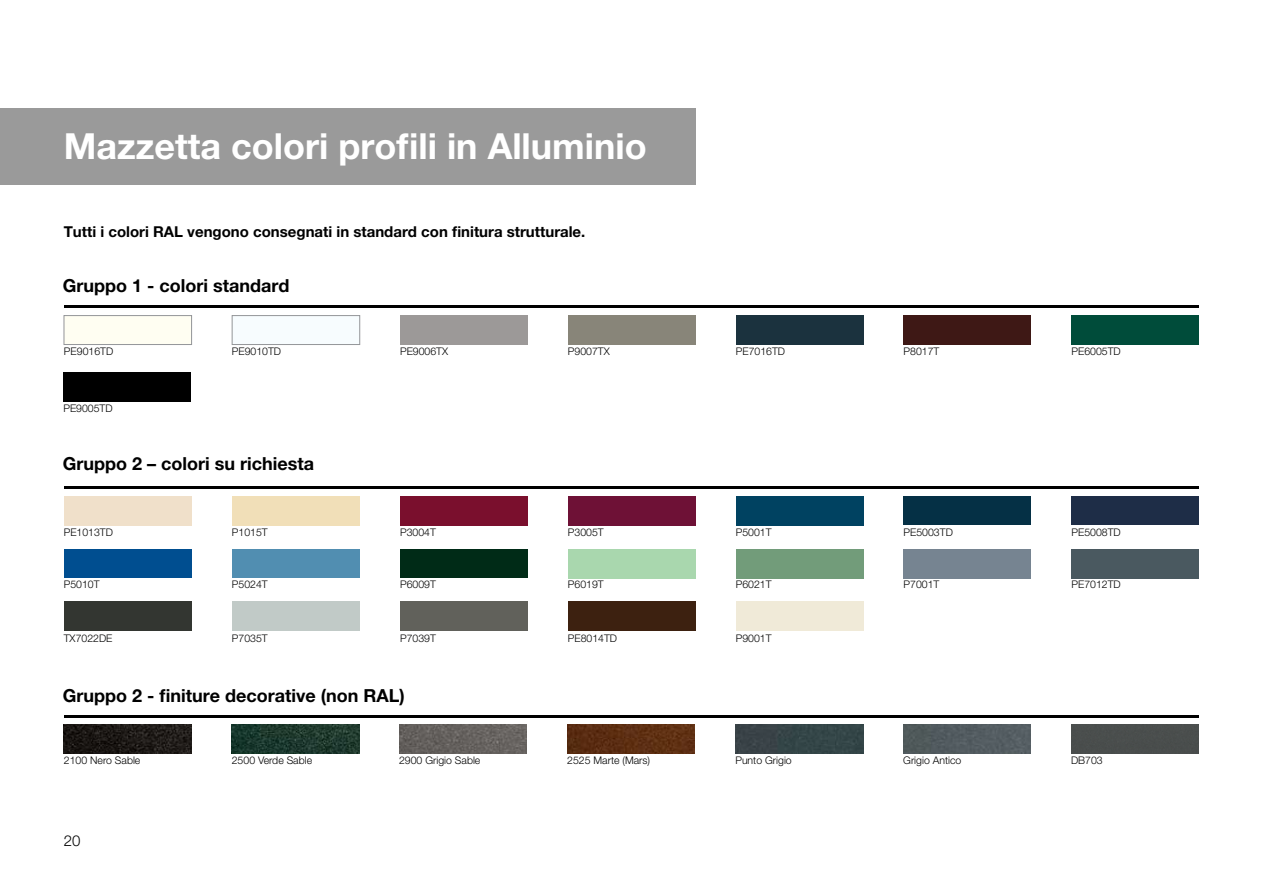
<style>
.page{position:relative;width:1263px;height:893px;background:#fff}
.page>*{position:absolute;margin:0;border:0;box-sizing:border-box;transform-origin:0 0}
.t1{font:700 36px "Helvetica Neue LT Pro";color:#fff}
.t2{font:700 18px "Helvetica Neue LT Pro";color:#000}
.t3{font:700 15px "Helvetica Neue LT Pro";color:#000}
.t4{font:300 15px "Helvetica Neue LT Pro";color:#000}
.t5{font:300 10.5px "Helvetica Neue LT Pro";color:#000}
</style>
<div class="page">
<div style="left:64px;top:315px;width:128px;height:30px;background:#fffef2;border:1px solid #939598"></div>
<div style="left:232px;top:315px;width:128px;height:30px;background:#f7fcfe;border:1px solid #939598"></div>
<div style="left:400px;top:315px;width:128px;height:29px;background:#9c9998"></div>
<div style="left:568px;top:315px;width:127px;height:29px;background:#888579"></div>
<div style="left:736px;top:315px;width:127px;height:29px;background:#1b323e"></div>
<div style="left:904px;top:315px;width:127px;height:30px;background:#3e1815"></div>
<div style="left:1071px;top:315px;width:128px;height:30px;background:#004c3a"></div>
<div style="left:63px;top:372px;width:128px;height:30px;background:#000"></div>
<div style="left:64px;top:496px;width:127px;height:30px;background:#f0e0ca"></div>
<div style="left:232px;top:496px;width:128px;height:30px;background:#f1dfb8"></div>
<div style="left:400px;top:496px;width:128px;height:30px;background:#7a0f2d"></div>
<div style="left:568px;top:496px;width:127px;height:30px;background:#6e1136"></div>
<div style="left:736px;top:496px;width:127px;height:30px;background:#004261"></div>
<div style="left:904px;top:496px;width:127px;height:29px;background:#053045"></div>
<div style="left:1071px;top:496px;width:128px;height:29px;background:#1e2d47"></div>
<div style="left:64px;top:549px;width:127px;height:29px;background:#004e90"></div>
<div style="left:232px;top:549px;width:128px;height:29px;background:#518eb1"></div>
<div style="left:400px;top:549px;width:128px;height:29px;background:#002b17"></div>
<div style="left:568px;top:549px;width:127px;height:30px;background:#a9d7ae"></div>
<div style="left:736px;top:549px;width:127px;height:30px;background:#729c7a"></div>
<div style="left:904px;top:549px;width:127px;height:30px;background:#768491"></div>
<div style="left:1071px;top:549px;width:128px;height:30px;background:#4a5960"></div>
<div style="left:64px;top:602px;width:127px;height:29px;background:#333631"></div>
<div style="left:232px;top:602px;width:128px;height:29px;background:#c1cac7"></div>
<div style="left:400px;top:602px;width:128px;height:29px;background:#61615b"></div>
<div style="left:568px;top:602px;width:128px;height:29px;background:#3d2110"></div>
<div style="left:736px;top:602px;width:127px;height:29px;background:#f0ead8"></div>
<img style="left:64px;top:724px;width:128px;height:30px">
<img style="left:232px;top:724px;width:127px;height:29px">
<img style="left:399px;top:724px;width:128px;height:29px">
<img style="left:567px;top:724px;width:128px;height:29px">
<div style="left:735px;top:724px;width:128px;height:29px;background:#364448"></div>
<img style="left:903px;top:724px;width:128px;height:29px">
<div style="left:1071px;top:724px;width:128px;height:30px;background:#4a4e4d"></div>
<hr style="left:64px;top:486px;width:1135px;height:2px;background:#000">
<hr style="left:65px;top:306px;width:1134px;height:2px;background:#000">
<hr style="left:65px;top:715px;width:1134px;height:3px;background:#000">
<div style="left:0;top:108px;width:695px;height:77px;background:#9a9a9a"></div>
<h1 class="t1" style="left:64px;top:124px;width:584px">Mazzetta colori profili in Alluminio</h1>
<h3 class="t3" style="left:64px;top:222px;width:523px">Tutti i colori RAL vengono consegnati in standard con finitura strutturale.</h3>
<h2 class="t2" style="left:63px;top:274px;width:228px">Gruppo 1 - colori standard</h2>
<p class="t5" style="left:64px;top:345px;width:51px">PE9016TD</p>
<p class="t5" style="left:232px;top:345px;width:51px">PE9010TD</p>
<p class="t5" style="left:400px;top:345px;width:50px">PE9006TX</p>
<p class="t5" style="left:568px;top:345px;width:43px">P9007TX</p>
<p class="t5" style="left:736px;top:345px;width:51px">PE7016TD</p>
<p class="t5" style="left:904px;top:345px;width:37px">P8017T</p>
<p class="t5" style="left:1071px;top:345px;width:51px">PE6005TD</p>
<p class="t5" style="left:63px;top:402px;width:51px">PE9005TD</p>
<h2 class="t2" style="left:63px;top:452px;width:253px">Gruppo 2 – colori su richiesta</h2>
<p class="t5" style="left:64px;top:526px;width:51px">PE1013TD</p>
<p class="t5" style="left:232px;top:526px;width:37px">P1015T</p>
<p class="t5" style="left:400px;top:526px;width:37px">P3004T</p>
<p class="t5" style="left:568px;top:526px;width:37px">P3005T</p>
<p class="t5" style="left:736px;top:526px;width:37px">P5001T</p>
<p class="t5" style="left:904px;top:526px;width:51px">PE5003TD</p>
<p class="t5" style="left:1071px;top:526px;width:51px">PE5008TD</p>
<p class="t5" style="left:64px;top:578px;width:37px">P5010T</p>
<p class="t5" style="left:232px;top:578px;width:37px">P5024T</p>
<p class="t5" style="left:400px;top:578px;width:37px">P6009T</p>
<p class="t5" style="left:568px;top:578px;width:37px">P6019T</p>
<p class="t5" style="left:736px;top:578px;width:37px">P6021T</p>
<p class="t5" style="left:904px;top:578px;width:37px">P7001T</p>
<p class="t5" style="left:1071px;top:578px;width:51px">PE7012TD</p>
<p class="t5" style="left:64px;top:631px;width:50px">TX7022DE</p>
<p class="t5" style="left:232px;top:631px;width:37px">P7035T</p>
<p class="t5" style="left:400px;top:631px;width:37px">P7039T</p>
<p class="t5" style="left:568px;top:631px;width:51px">PE8014TD</p>
<p class="t5" style="left:736px;top:631px;width:37px">P9001T</p>
<h2 class="t2" style="left:63px;top:684px;width:344px">Gruppo 2 - finiture decorative (non RAL)</h2>
<p class="t5" style="left:64px;top:754px;width:78px">2100 Nero Sable</p>
<p class="t5" style="left:232px;top:754px;width:82px">2500 Verde Sable</p>
<p class="t5" style="left:399px;top:754px;width:83px">2900 Grigio Sable</p>
<p class="t5" style="left:567px;top:754px;width:84px">2525 Marte (Mars)</p>
<p class="t5" style="left:735px;top:754px;width:58px">Punto Grigio</p>
<p class="t5" style="left:903px;top:754px;width:60px">Grigio Antico</p>
<p class="t5" style="left:1071px;top:754px;width:33px">DB703</p>
<h3 class="t4" style="left:64px;top:831px;width:18px">20</h3>
</div>
